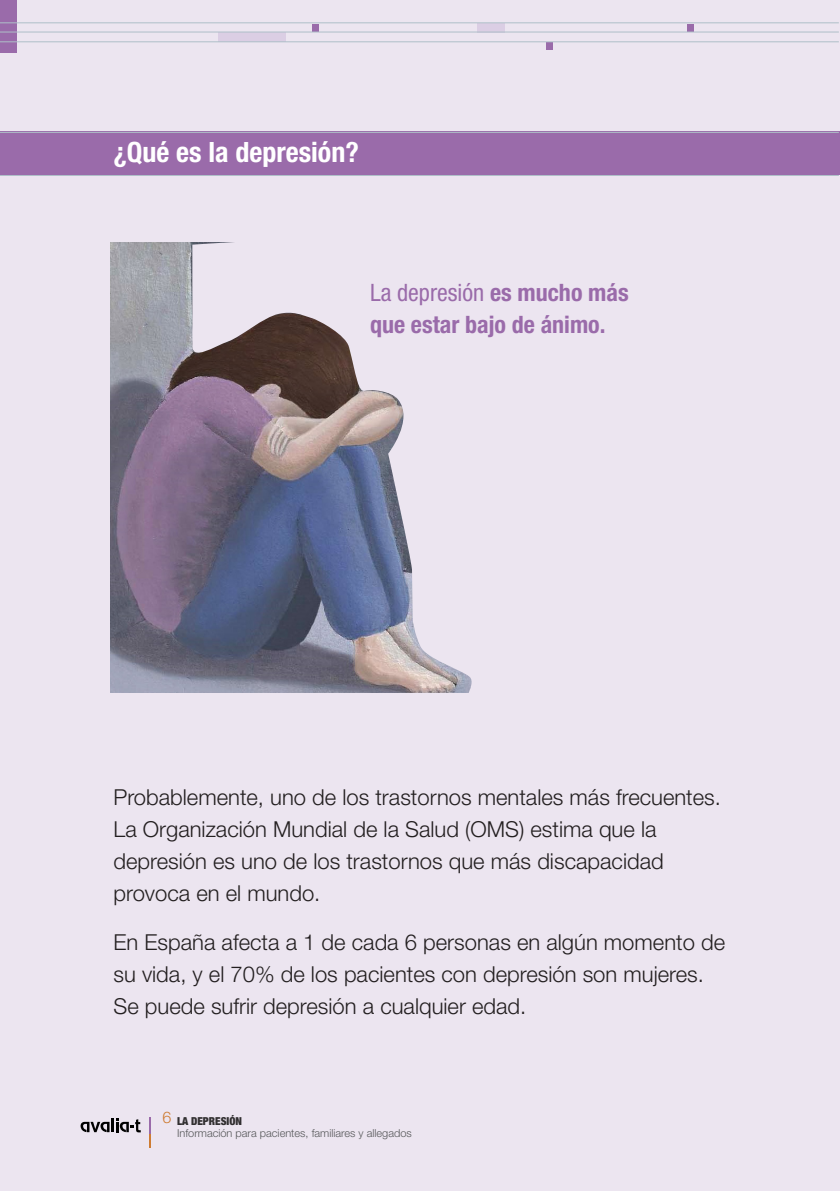
<style>
.page{position:relative;width:840px;height:1191px;background:#fff}
.page>*{position:absolute;margin:0;border:0;box-sizing:border-box;transform-origin:0 0}
.t1{font:700 condensed 28px "Helvetica Neue LT Std";color:#fff}
.t2{font:700 condensed 24px/32px "Helvetica Neue LT Std";color:#9a6baa}
.t3{font:300 22px/32px "Helvetica Neue LT Std";color:#231f20}
.t4{font:300 16px "Helvetica Neue LT Std";color:#ce7c33}
.t5{font:300 11px "Helvetica Neue LT Std";color:#57585a}
.t6{font:900 condensed 11px "Helvetica Neue LT Std";color:#312f30}
.s1{font-weight:400}
</style>
<div class="page">
<div style="left:0;top:0;width:839px;height:1191px;background:#ece5f0"></div>
<div style="left:0;top:132px;width:839px;height:43px;background:#9a6baa"></div>
<hr style="left:111px;top:1118px;width:3px;height:14px;background:#000">
<svg style="left:80px;top:1121px;width:29px;height:11px"></svg>
<svg style="left:116px;top:1118px;width:25px;height:14px"></svg>
<svg style="left:149px;top:1117px;width:1px;height:30px"></svg>
<hr style="left:0;top:132px;width:838px;height:1px;background:#aebfc8">
<hr style="left:0;top:175px;width:838px;height:1px;background:#aebfc8">
<div style="left:218px;top:32px;width:67px;height:10px;background:#dbcee4"></div>
<div style="left:477px;top:23px;width:27px;height:10px;background:#dbcee4"></div>
<div style="left:311px;top:24px;width:7px;height:7px;background:#9a6baa"></div>
<div style="left:0;top:0;width:17px;height:53px;background:#9a6baa"></div>
<div style="left:545px;top:43px;width:7px;height:7px;background:#9a6baa"></div>
<div style="left:686px;top:24px;width:7px;height:7px;background:#9a6baa"></div>
<hr style="left:0;top:32px;width:838px;height:1px;background:#aebfc8">
<hr style="left:0;top:41px;width:838px;height:1px;background:#aebfc8">
<hr style="left:0;top:22px;width:838px;height:1px;background:#aebfc8">
<img style="left:110px;top:243px;width:82px;height:449px">
<svg style="left:192px;top:242px;width:280px;height:451px"></svg>
<p class="t1" style="left:113px;top:135px;width:247px">¿Qué es la depresión?</p>
<p class="t2" style="left:370px;top:276px;width:260px"><span class="s1">La depresión</span> es mucho más que estar bajo de ánimo.</p>
<p class="t3" style="left:113px;top:780px;width:608px">Probablemente, uno de los trastornos mentales más frecuentes.<br>La Organización Mundial de la Salud (OMS) estima que la depresión es uno de los trastornos que más discapacidad provoca en el mundo.</p>
<p class="t3" style="left:113px;top:925px;width:612px">En España afecta a 1 de cada 6 personas en algún momento de su vida, y el 70% de los pacientes con depresión son mujeres.<br>Se puede sufrir depresión a cualquier edad.</p>
<p class="t4" style="left:162px;top:1107px;width:10px">6</p>
<p class="t6" style="left:177px;top:1114px;width:66px">LA DEPRESIÓN</p>
<p class="t5" style="left:177px;top:1126px;width:236px">Información para pacientes, familiares y allegados</p>
</div>
